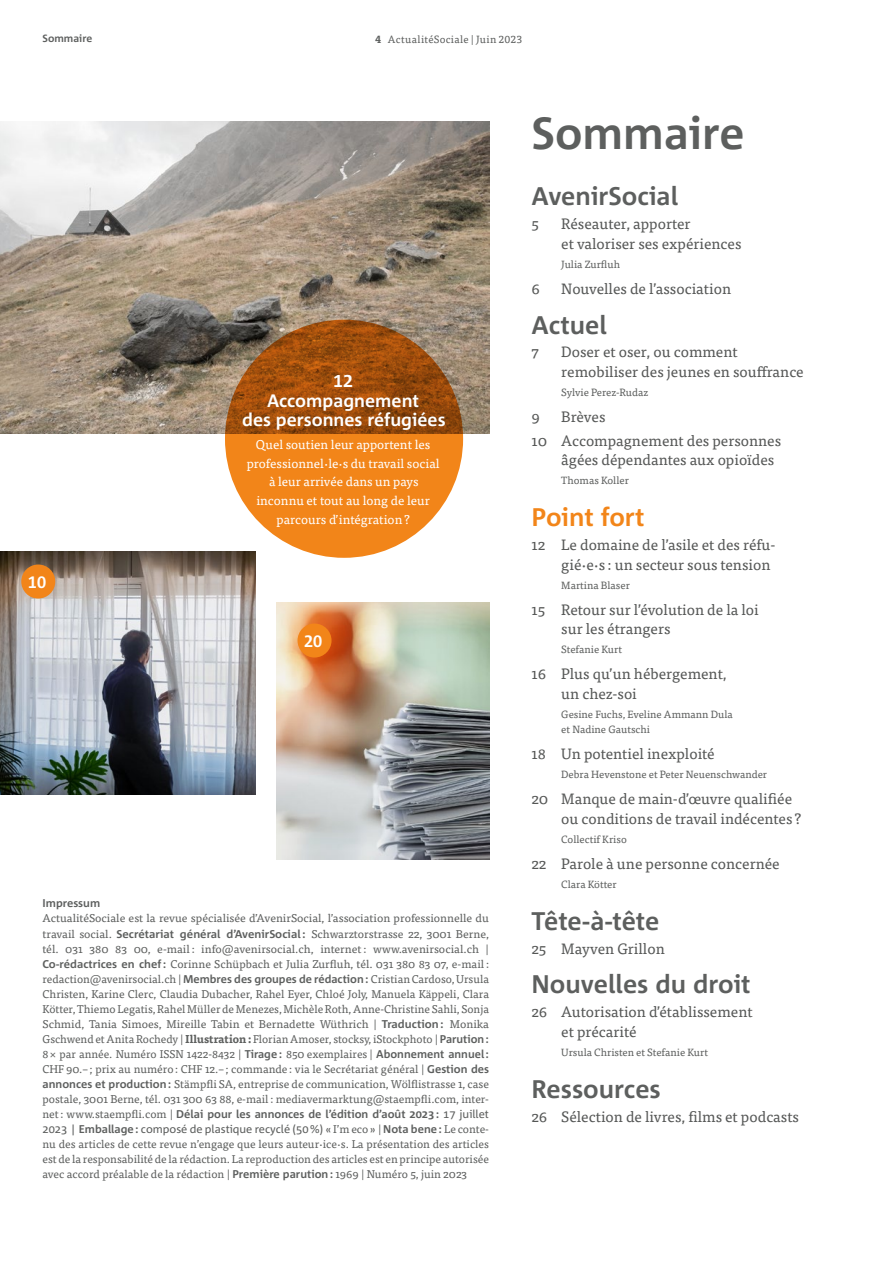
<style>
.page{position:relative;width:893px;height:1263px;background:#fff}
.page>*{position:absolute;margin:0;border:0;box-sizing:border-box;transform-origin:0 0}
.t1{font:700 45px "Corpid Office C1";color:#5d5f5e}
.t2{font:700 25.5px "Corpid Office C1";color:#5d5f5e}
.t3{font:700 25.5px "Corpid Office C1";color:#f28519}
.t4{font:700 18px/19.5px "Corpid Office C1";color:#fff;text-align:center}
.t5{font:700 16.5px "Corpid Office C1";color:#fff}
.t6{font:15px/19.5px "Tisa Pro";color:#555756}
.t7{font:12.75px/18.6px "Tisa Pro";color:#fff;text-align:center}
.t8{font:11.25px/15px "Tisa Pro";color:#5d5f5e;text-align:justify}
.t9{font:700 11.25px/15px "Corpid Office C1";color:#5d5f5e}
.t10{font:10.5px/15px "Tisa Pro";color:#5d5f5e}
.t11{font:10.5px "Tisa Pro";letter-spacing:.025em;color:#5d5f5e}
.t12{font:700 10.5px "Corpid Office C1";color:#5d5f5e}
.s1{font-weight:700}
.s2{font-family:"Corpid Office C1";font-weight:700}
.s3{font-family:"Tisa Pro";font-weight:400}
.s4{font-weight:400}
</style>
<div class="page">
<img style="left:0;top:121px;width:489px;height:313px">
<img style="left:0;top:551px;width:255px;height:243px">
<img style="left:276px;top:602px;width:213px;height:257px">
<div style="left:297px;top:623px;width:35px;height:34px;background:#f28519;border-radius:50%"></div>
<div style="left:21px;top:564px;width:34px;height:34px;background:#f28519;border-radius:50%"></div>
<svg style="left:225px;top:320px;width:238px;height:238px;background:#c96a13"></svg>
<p class="t12" style="left:43px;top:32px;width:51px">Sommaire</p>
<p class="t11" style="left:375px;top:31px;width:149px"><span class="s1">4</span> ActualitéSociale | Juin 2023</p>
<h3 class="t5" style="left:28px;top:572px;width:20px">10</h3>
<h3 class="t4" style="left:242px;top:371px;width:205px">12<br>Accompagnement<br>des personnes réfugiées</h3>
<p class="t7" style="left:247px;top:435px;width:194px">Quel soutien leur apportent les professionnel·le·s du travail social à leur arrivée dans un pays inconnu et tout au long de leur parcours d’intégration?</p>
<h3 class="t5" style="left:304px;top:631px;width:20px">20</h3>
<p class="t9" style="left:43px;top:896px;width:59px">Impressum</p>
<p class="t8" style="left:43px;top:910px;width:448px">ActualitéSociale est la revue spécialisée d’AvenirSocial, l’association professionnelle du travail social. <span class="s2">Secrétariat général d’AvenirSocial:</span> Schwarztorstrasse 22, 3001 Berne, tél. 031 380 83 00, e-mail: info@avenirsocial.ch, internet: www.avenirsocial.ch | <span class="s2">Co-rédactrices en chef:</span> Corinne Schüpbach et Julia Zurfluh, tél. 031 380 83 07, e-mail: redaction@avenirsocial.ch | <span class="s2">Membres des groupes de rédaction:</span> Cristian Cardoso, Ursula Christen, Karine Clerc, Claudia Dubacher, Rahel Eyer, Chloé Joly, Manuela Käppeli, Clara Kötter, Thiemo Legatis, Rahel Müller de Menezes, Michèle Roth, Anne-Christine Sahli, Sonja Schmid, Tania Simoes, Mireille Tabin et Bernadette Wüthrich | <span class="s2">Traduction:</span> Monika Gschwend et Anita Rochedy | <span class="s1">Illustration:</span> Florian Amoser, stocksy, iStockphoto | <span class="s2">Parution:<br></span>8× par année. Numéro ISSN 1422-8432 | <span class="s2">Tirage:</span> 850 -exemplaires | <span class="s2">Abonnement annuel:<br></span>CHF 90.– ; prix au numéro: CHF 12.– ; commande : via le Secrétariat général | <span class="s2">Gestion des annonces et production:</span> Stämpfli SA, entreprise de communication, Wölflistrasse 1, case postale, 3001 Berne, tél. 031 300 63 88, e-mail: mediavermarktung@staempfli.com, inter-</p>
<p class="t9" style="left:43px;top:1106px;width:448px"><span class="s3">net: www.staempfli.com |</span> Délai pour les annonces de l’édition d’août 2023: <span class="s4">17 juillet<br>2023 |</span> Emballage: <span class="s4">composé de plastique recyclé (50%)</span> <span class="s3">«I’m eco» |</span> Nota bene: <span class="s3">Le conte-</span></p>
<p class="t8" style="left:43px;top:1135px;width:448px">nu des articles de cette revue n’engage que leurs auteur·ice·s. La présentation des articles est de la responsabilité de la rédaction. La reproduction des articles est en principe autorisée avec accord préalable de la rédaction | <span class="s2">Première parution:</span> 1969 | Numéro 5, juin 2023</p>
<h1 class="t1" style="left:531px;top:105px;width:214px">Sommaire</h1>
<h2 class="t2" style="left:531px;top:180px;width:148px">AvenirSocial</h2>
<h3 class="t6" style="left:531px;top:213px;width:9px">5</h3>
<h3 class="t6" style="left:561px;top:213px;width:182px">Réseauter, apporter<br>et valoriser ses expériences</h3>
<p class="t10" style="left:561px;top:256px;width:60px">Julia Zurfluh</p>
<h3 class="t6" style="left:531px;top:278px;width:10px">6</h3>
<h3 class="t6" style="left:561px;top:278px;width:171px">Nouvelles de l’association</h3>
<h2 class="t2" style="left:531px;top:309px;width:77px">Actuel</h2>
<h3 class="t6" style="left:531px;top:341px;width:9px">7</h3>
<h3 class="t6" style="left:561px;top:341px;width:244px">Doser et oser, ou comment remobiliser des jeunes en souffrance</h3>
<p class="t10" style="left:561px;top:384px;width:89px">Sylvie Perez-Rudaz</p>
<h3 class="t6" style="left:531px;top:406px;width:10px">9</h3>
<h3 class="t6" style="left:531px;top:404px;width:251px;line-height:23.7px;text-indent:30px">Brèves<br>10 Accompagnement des personnes</h3>
<h3 class="t6" style="left:561px;top:449px;width:215px">âgées dépendantes aux opioïdes</h3>
<p class="t10" style="left:561px;top:473px;width:69px">Thomas Koller</p>
<h2 class="t3" style="left:531px;top:501px;width:114px">Point fort</h2>
<h3 class="t6" style="left:561px;top:534px;width:216px;text-indent:-30px">12 Le domaine de l’asile et des réfu&shy;gié·e·s : un secteur sous tension</h3>
<p class="t10" style="left:561px;top:577px;width:70px">Martina Blaser</p>
<h3 class="t6" style="left:561px;top:599px;width:199px;text-indent:-30px">15 Retour sur l’évolution de la loi sur les étrangers</h3>
<p class="t10" style="left:561px;top:642px;width:62px">Stefanie Kurt</p>
<h3 class="t6" style="left:561px;top:663px;width:167px;text-indent:-30px">16 Plus qu’un hébergement, un chez-soi</h3>
<p class="t10" style="left:561px;top:706px;width:173px">Gesine Fuchs, Eveline Ammann Dula et Nadine Gautschi</p>
<h3 class="t6" style="left:531px;top:743px;width:185px">18 Un potentiel inexploité</h3>
<p class="t10" style="left:561px;top:766px;width:207px">Debra Hevenstone et Peter Neuenschwander</p>
<h3 class="t6" style="left:561px;top:788px;width:241px;text-indent:-30px">20 Manque de main-d’œuvre qualifiée ou conditions de travail indécentes ?</h3>
<p class="t10" style="left:561px;top:831px;width:67px">Collectif Kriso</p>
<h3 class="t6" style="left:531px;top:853px;width:250px">22 Parole à une personne concernée</h3>
<p class="t10" style="left:561px;top:876px;width:57px">Clara Kötter</p>
<h2 class="t2" style="left:531px;top:905px;width:129px">Tête-à-tête</h2>
<h3 class="t6" style="left:531px;top:938px;width:135px">25 Mayven Grillon</h3>
<h2 class="t2" style="left:531px;top:968px;width:221px">Nouvelles du droit</h2>
<h3 class="t6" style="left:561px;top:1001px;width:193px;text-indent:-30px">26 Autorisation d’établissement et précarité</h3>
<p class="t10" style="left:561px;top:1044px;width:148px">Ursula Christen et Stefanie Kurt</p>
<h2 class="t2" style="left:531px;top:1073px;width:131px">Ressources</h2>
<h3 class="t6" style="left:531px;top:1106px;width:269px">26 Sélection de livres, films et podcasts</h3>
</div>
